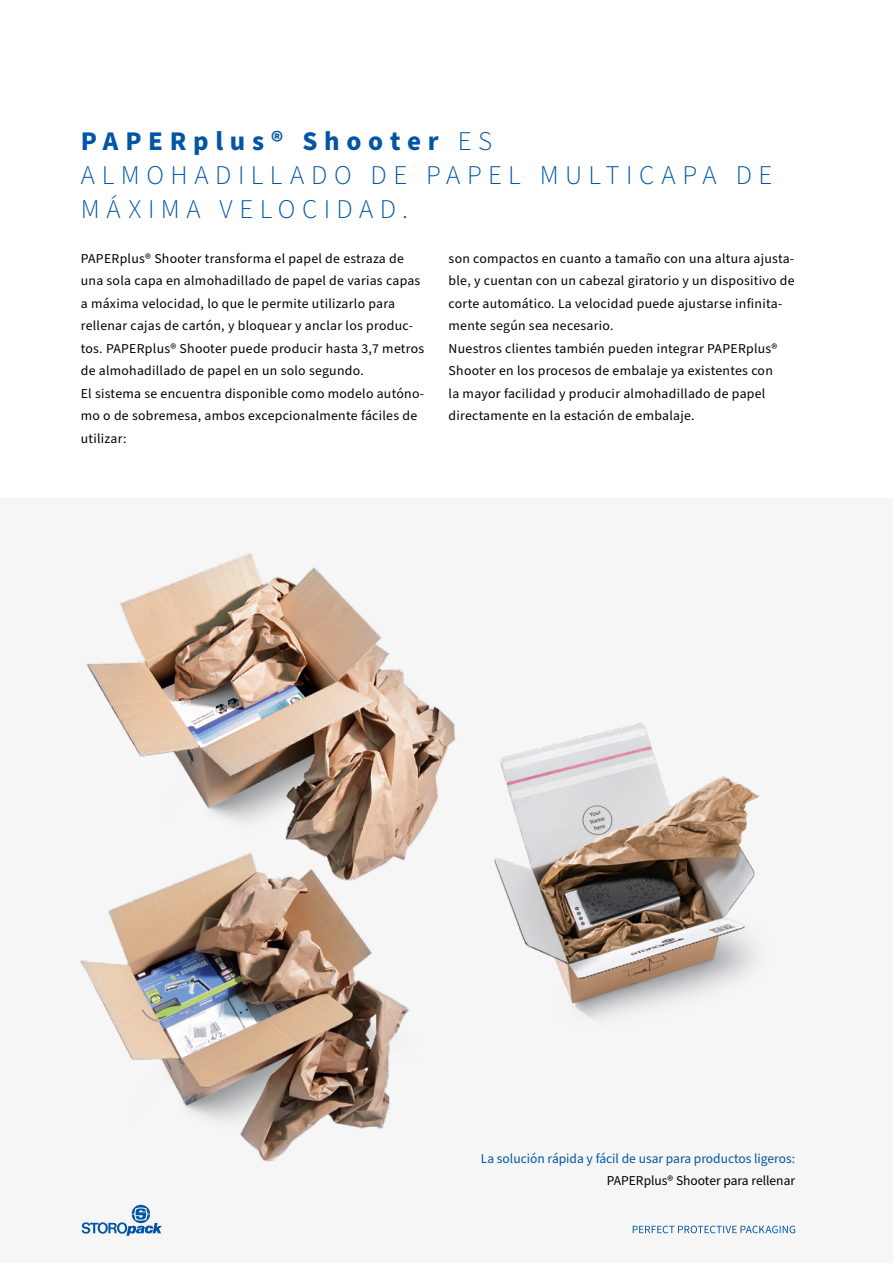
<style>
.page{position:relative;width:893px;height:1263px;background:#fff}
.page>*{position:absolute;margin:0;border:0;box-sizing:border-box;transform-origin:0 0}
.Headline__blue__ligh{font:300 27px/33.8px "Source Sans Pro";letter-spacing:.24em;color:#0056a4}
.Text_body_black__reg{font:13.5px/22.5px "Source Sans Pro";letter-spacing:.02em;color:#000}
.t1{font:13.5px "Source Sans Pro";color:#0056a4}
.Text_body_black__reg-2{font:13.5px "Source Sans Pro";color:#000}
.s1{font-weight:700}
</style>
<div class="page">
<div style="left:0;top:499px;width:893px;height:764px;background:#f6f6f6"></div>
<img style="left:86px;top:553px;width:351px;height:260px">
<img style="left:80px;top:813px;width:351px;height:349px">
<img style="left:437px;top:708px;width:322px;height:312px">
<svg style="left:633px;top:1226px;width:162px;height:7px"></svg>
<svg style="left:82px;top:1205px;width:80px;height:31px"></svg>
<p class="Headline__blue__ligh" style="left:81px;top:125px;width:693px"><span class="s1">PAPERplus® Shooter</span> ES<br>ALMOHADILLADO DE PAPEL MULTICAPA DE<br>MÁXIMA VELOCIDAD.</p>
<p class="Text_body_black__reg" style="left:81px;top:247px;width:345px">PAPERplus® Shooter transforma el papel de estraza de una sola capa en almohadillado de papel de varias capas a máxima velocidad, lo que le permite utilizarlo para rellenar cajas de cartón, y bloquear y anclar los produc&shy;tos. PAPERplus® Shooter puede producir hasta 3,7 metros de almohadillado de papel en un solo segundo.</p>
<p class="Text_body_black__reg" style="left:81px;top:382px;width:345px">El sistema se encuentra disponible como modelo autóno&shy;mo o de sobremesa, ambos excepcionalmente fáciles de utilizar:</p>
<p class="Text_body_black__reg" style="left:449px;top:247px;width:347px">son compactos en cuanto a tamaño con una altura ajusta&shy;ble, y cuentan con un cabezal giratorio y un dispositivo de corte automático. La velocidad puede ajustarse infinita&shy;mente según sea necesario.</p>
<p class="Text_body_black__reg" style="left:449px;top:337px;width:330px">Nuestros clientes también pueden integrar PAPERplus® Shooter en los procesos de embalaje ya existentes con la mayor facilidad y producir almohadillado de papel directamente en la estación de embalaje.</p>
<p class="t1" style="left:481px;top:1149px;width:316px">La solución rápida y fácil de usar para productos ligeros:</p>
<p class="Text_body_black__reg-2" style="left:607px;top:1172px;width:190px">PAPERplus® Shooter para rellenar</p>
</div>
